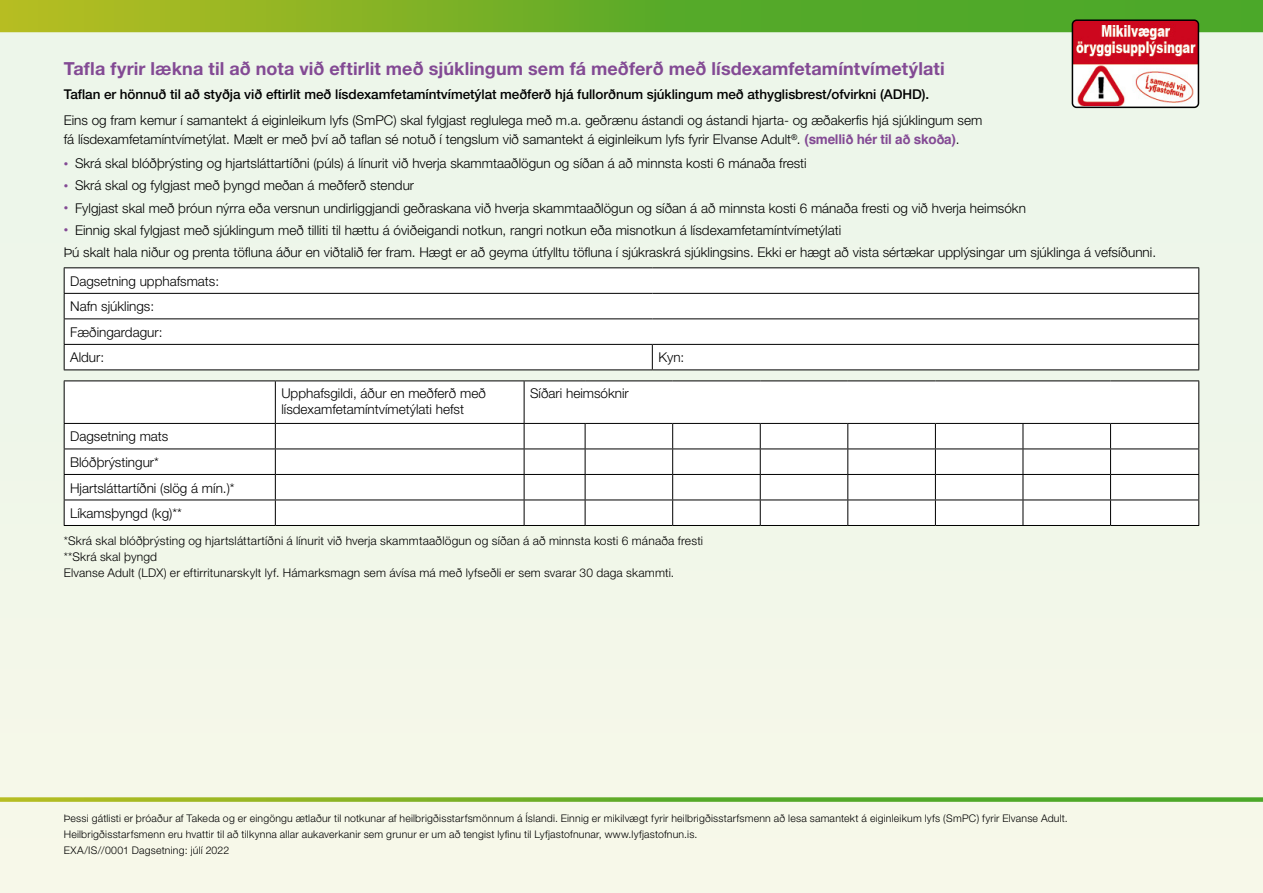
<style>
.page{position:relative;width:1263px;height:893px;background:#f2f7e9}
.page>*{position:absolute;margin:0;border:0;box-sizing:border-box;transform-origin:0 0}
.t1{font:700 18px "Helvetica Neue";letter-spacing:.005em;color:#834a94}
.t2{font:300 13.5px/25.5px "Helvetica Neue";color:#000}
.t3{font:500 13.5px "Helvetica Neue";letter-spacing:-.005em;color:#000}
.t4{font:300 12px/16.2px "Helvetica Neue";letter-spacing:.015em;color:#000}
.t5{font:300 10.5px/16.2px "Helvetica Neue";letter-spacing:.02em;color:#000}
.s1{font-family:"Helvetica";font-weight:700;color:#834a94}
.s2{font-weight:100;font-size:9px;color:#834a94}
</style>
<div class="page">
<div style="left:65px;top:268px;width:1133px;height:101px;background:#fff"></div>
<hr style="left:64px;top:267px;width:588px;height:1px;background:#000">
<hr style="left:652px;top:267px;width:547px;height:1px;background:#000">
<hr style="left:64px;top:293px;width:588px;height:1px;background:#000">
<hr style="left:652px;top:293px;width:547px;height:1px;background:#000">
<hr style="left:64px;top:318px;width:588px;height:1px;background:#000">
<hr style="left:652px;top:318px;width:547px;height:1px;background:#000">
<hr style="left:64px;top:344px;width:588px;height:1px;background:#000">
<svg style="left:64px;top:268px;width:1px;height:101px"></svg>
<hr style="left:652px;top:344px;width:547px;height:1px;background:#000">
<svg style="left:652px;top:345px;width:1px;height:24px"></svg>
<svg style="left:1198px;top:268px;width:1px;height:101px"></svg>
<hr style="left:64px;top:369px;width:588px;height:1px;background:#000">
<hr style="left:652px;top:369px;width:547px;height:1px;background:#000">
<div style="left:65px;top:381px;width:1133px;height:144px;background:#fff"></div>
<hr style="left:64px;top:380px;width:211px;height:1px;background:#000">
<hr style="left:64px;top:381px;width:1px;height:42px;background:#000">
<hr style="left:275px;top:380px;width:249px;height:1px;background:#000">
<hr style="left:275px;top:381px;width:1px;height:42px;background:#000">
<hr style="left:524px;top:380px;width:61px;height:1px;background:#000">
<hr style="left:524px;top:381px;width:1px;height:42px;background:#000">
<hr style="left:585px;top:380px;width:88px;height:1px;background:#000">
<hr style="left:673px;top:380px;width:87px;height:1px;background:#000">
<hr style="left:760px;top:380px;width:88px;height:1px;background:#000">
<hr style="left:848px;top:380px;width:87px;height:1px;background:#000">
<hr style="left:935px;top:380px;width:88px;height:1px;background:#000">
<hr style="left:1023px;top:380px;width:87px;height:1px;background:#000">
<hr style="left:1110px;top:380px;width:89px;height:1px;background:#000">
<hr style="left:1198px;top:381px;width:1px;height:42px;background:#000">
<hr style="left:64px;top:423px;width:211px;height:1px;background:#000">
<hr style="left:275px;top:423px;width:249px;height:1px;background:#000">
<hr style="left:524px;top:423px;width:61px;height:1px;background:#000">
<hr style="left:585px;top:423px;width:88px;height:1px;background:#000">
<hr style="left:673px;top:423px;width:87px;height:1px;background:#000">
<hr style="left:760px;top:423px;width:88px;height:1px;background:#000">
<hr style="left:848px;top:423px;width:87px;height:1px;background:#000">
<hr style="left:935px;top:423px;width:88px;height:1px;background:#000">
<hr style="left:1023px;top:423px;width:87px;height:1px;background:#000">
<hr style="left:1110px;top:423px;width:89px;height:1px;background:#000">
<hr style="left:64px;top:449px;width:211px;height:1px;background:#000">
<hr style="left:275px;top:449px;width:249px;height:1px;background:#000">
<hr style="left:524px;top:449px;width:61px;height:1px;background:#000">
<hr style="left:585px;top:449px;width:88px;height:1px;background:#000">
<hr style="left:673px;top:449px;width:87px;height:1px;background:#000">
<hr style="left:760px;top:449px;width:88px;height:1px;background:#000">
<hr style="left:848px;top:449px;width:87px;height:1px;background:#000">
<hr style="left:935px;top:449px;width:88px;height:1px;background:#000">
<hr style="left:1023px;top:449px;width:87px;height:1px;background:#000">
<hr style="left:1110px;top:449px;width:89px;height:1px;background:#000">
<hr style="left:64px;top:474px;width:211px;height:1px;background:#000">
<hr style="left:275px;top:474px;width:249px;height:1px;background:#000">
<hr style="left:524px;top:474px;width:61px;height:1px;background:#000">
<hr style="left:585px;top:474px;width:88px;height:1px;background:#000">
<hr style="left:673px;top:474px;width:87px;height:1px;background:#000">
<hr style="left:760px;top:474px;width:88px;height:1px;background:#000">
<hr style="left:848px;top:474px;width:87px;height:1px;background:#000">
<hr style="left:935px;top:474px;width:88px;height:1px;background:#000">
<hr style="left:1023px;top:474px;width:87px;height:1px;background:#000">
<hr style="left:1110px;top:474px;width:89px;height:1px;background:#000">
<hr style="left:64px;top:500px;width:211px;height:1px;background:#000">
<svg style="left:64px;top:424px;width:1px;height:101px"></svg>
<hr style="left:275px;top:500px;width:249px;height:1px;background:#000">
<svg style="left:275px;top:424px;width:1px;height:101px"></svg>
<hr style="left:524px;top:500px;width:61px;height:1px;background:#000">
<svg style="left:524px;top:424px;width:1px;height:101px"></svg>
<hr style="left:585px;top:500px;width:88px;height:1px;background:#000">
<svg style="left:585px;top:424px;width:1px;height:101px"></svg>
<hr style="left:673px;top:500px;width:87px;height:1px;background:#000">
<svg style="left:672px;top:424px;width:1px;height:101px"></svg>
<hr style="left:760px;top:500px;width:88px;height:1px;background:#000">
<svg style="left:760px;top:424px;width:1px;height:101px"></svg>
<hr style="left:848px;top:500px;width:87px;height:1px;background:#000">
<svg style="left:847px;top:424px;width:1px;height:101px"></svg>
<hr style="left:935px;top:500px;width:88px;height:1px;background:#000">
<svg style="left:935px;top:424px;width:1px;height:101px"></svg>
<hr style="left:1023px;top:500px;width:87px;height:1px;background:#000">
<svg style="left:1022px;top:424px;width:1px;height:101px"></svg>
<hr style="left:1110px;top:500px;width:89px;height:1px;background:#000">
<svg style="left:1110px;top:424px;width:1px;height:101px"></svg>
<svg style="left:1198px;top:424px;width:1px;height:101px"></svg>
<hr style="left:64px;top:525px;width:211px;height:1px;background:#000">
<hr style="left:275px;top:525px;width:249px;height:1px;background:#000">
<hr style="left:524px;top:525px;width:61px;height:1px;background:#000">
<hr style="left:585px;top:525px;width:88px;height:1px;background:#000">
<hr style="left:673px;top:525px;width:87px;height:1px;background:#000">
<hr style="left:760px;top:525px;width:88px;height:1px;background:#000">
<hr style="left:848px;top:525px;width:87px;height:1px;background:#000">
<hr style="left:935px;top:525px;width:88px;height:1px;background:#000">
<hr style="left:1023px;top:525px;width:87px;height:1px;background:#000">
<hr style="left:1110px;top:525px;width:89px;height:1px;background:#000">
<svg style="left:0;top:0;width:1263px;height:32px;background:#70af26"></svg>
<svg style="left:0;top:797px;width:1263px;height:5px;background:#7cb63a"></svg>
<img style="left:1072px;top:20px;width:124px;height:87px">
<div style="left:1072px;top:19px;width:127px;height:89px;border:2px solid #000;border-radius:4px"></div>
<h1 class="t1" style="left:64px;top:58px;width:882px">Tafla fyrir lækna til að nota við eftirlit með sjúklingum sem fá meðferð með lísdexamfetamíntvímetýlati</h1>
<p class="t3" style="left:64px;top:86px;width:867px">Taflan er hönnuð til að styðja við eftirlit með lísdexamfetamíntvímetýlat meðferð hjá fullorðnum sjúklingum með athyglisbrest/ofvirkni (ADHD).</p>
<p class="t2" style="left:64px;top:110px;width:920px;line-height:19.5px">Eins og fram kemur í samantekt á eiginleikum lyfs (SmPC) skal fylgjast reglulega með m.a. geðrænu ástandi og ástandi hjarta- og æðakerfis hjá sjúklingum sem fá lísdexamfetamíntvímetýlat. Mælt er með því að taflan sé notuð í tengslum við samantekt á eiginleikum lyfs fyrir Elvanse Adult<sup>®</sup>. <span class="s1">(smellið hér til að skoða)</span>.</p>
<p class="t2" style="left:64px;top:150px;width:744px"><span class="s2">•</span> Skrá skal blóðþrýsting og hjartsláttartíðni (púls) á línurit við hverja skammtaaðlögun og síðan á að minnsta kosti 6 mánaða fresti</p>
<p class="t2" style="left:64px;top:173px;width:352px"><span class="s2">•</span> Skrá skal og fylgjast með þyngd meðan á meðferð stendur</p>
<p class="t2" style="left:64px;top:195px;width:964px"><span class="s2">•</span> Fylgjast skal með þróun nýrra eða versnun undirliggjandi geðraskana við hverja skammtaaðlögun og síðan á að minnsta kosti 6 mánaða fresti og við hverja heimsókn</p>
<p class="t2" style="left:64px;top:219px;width:1094px;line-height:22.2px"><span class="s2">•</span> Einnig skal fylgjast með sjúklingum með tilliti til hættu á óviðeigandi notkun, rangri notkun eða misnotkun á lísdexamfetamíntvímetýlati<br>Þú skalt hala niður og prenta töfluna áður en viðtalið fer fram. Hægt er að geyma útfylltu töfluna í sjúkraskrá sjúklingsins. Ekki er hægt að vista sértækar upplýsingar um sjúklinga á vefsíðunni.</p>
<p class="t2" style="left:70px;top:268px;width:150px">Dagsetning upphafsmats:<br>Nafn sjúklings:<br>Fæðingardagur:<br>Aldur:</p>
<p class="t2" style="left:658px;top:345px;width:28px">Kyn:</p>
<p class="t2" style="left:281px;top:385px;width:206px;line-height:16.2px">Upphafsgildi, áður en meðferð með lísdexamfetamíntvímetýlati hefst</p>
<p class="t2" style="left:530px;top:380px;width:100px">Síðari heimsóknir</p>
<p class="t2" style="left:70px;top:424px;width:166px">Dagsetning mats<br>Blóðþrýstingur*<br>Hjartsláttartíðni (slög á mín.)*<br>Líkamsþyngd (kg)**</p>
<p class="t4" style="left:64px;top:532px;width:641px">*Skrá skal blóðþrýsting og hjartsláttartíðni á línurit við hverja skammtaaðlögun og síðan á að minnsta kosti 6 mánaða fresti **Skrá skal þyngd<br>Elvanse Adult (LDX) er eftirritunarskylt lyf. Hámarksmagn sem ávísa má með lyfseðli er sem svarar 30 daga skammti.</p>
<p class="t5" style="left:64px;top:810px;width:1005px">Þessi gátlisti er þróaður af Takeda og er eingöngu ætlaður til notkunar af heilbrigðisstarfsmönnum á Íslandi. Einnig er mikilvægt fyrir heilbrigðisstarfsmenn að lesa samantekt á eiginleikum lyfs (SmPC) fyrir Elvanse Adult.<br>Heilbrigðisstarfsmenn eru hvattir til að tilkynna allar aukaverkanir sem grunur er um að tengist lyfinu til Lyfjastofnunar, www.lyfjastofnun.is.<br>EXA/IS//0001 Dagsetning: júlí 2022</p>
</div>
